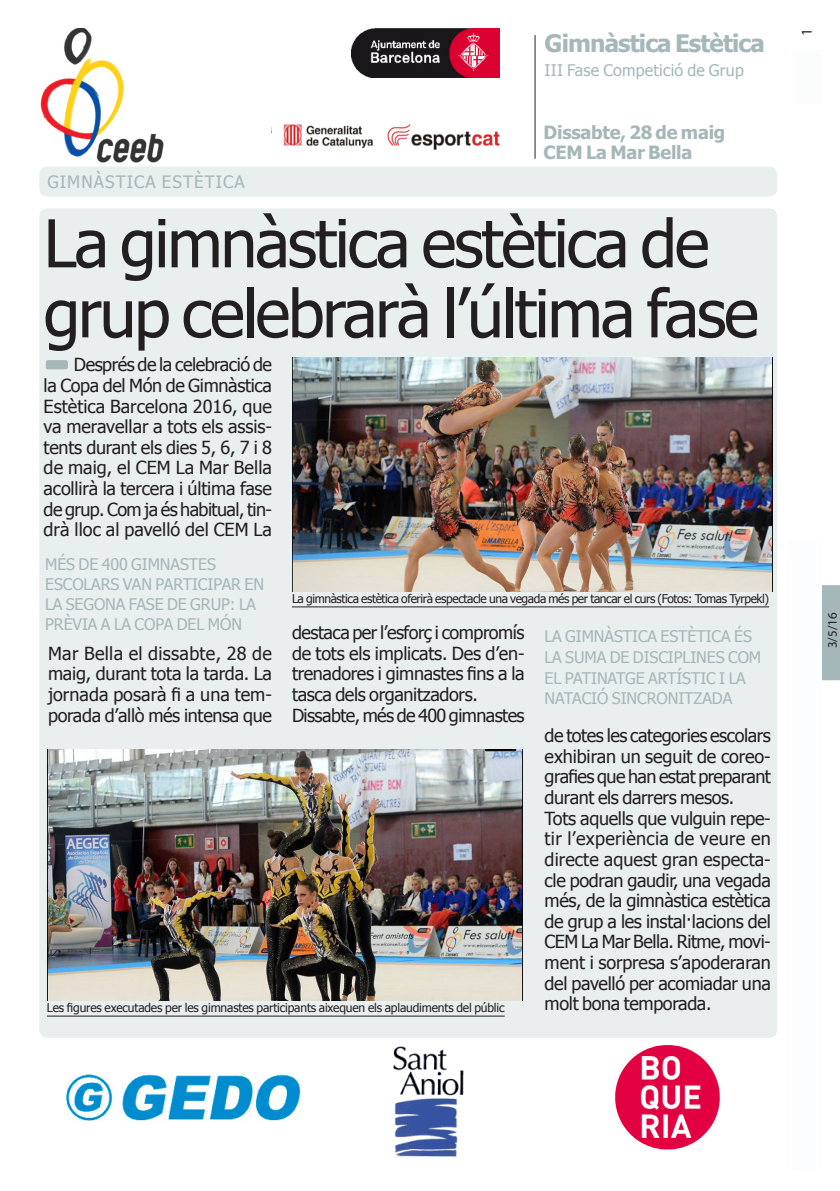
<style>
.page{position:relative;width:840px;height:1191px;background:#fff}
.page>*{position:absolute;margin:0;border:0;box-sizing:border-box;transform-origin:0 0}
.totc_TITULAR-noti-31{font:66px/70px "Tahoma";letter-spacing:-.035em;color:#231f20}
.t1{font:700 24px "Tahoma";letter-spacing:-.035em;color:#a5b7b9}
.t2{font:700 18.2px "Tahoma";letter-spacing:-.015em;color:#a5b7b9}
.totc_TEXT_BASE{font:18px/20.6px "Tahoma";letter-spacing:-.02em;color:#231f20;text-align:justify}
.totc_EPÍGRAF{font:17px "Tahoma";letter-spacing:.065em;color:#a5b7b9}
.totc_EPÍGRAF-2{font:16px/20px "Tahoma";letter-spacing:-.005em;color:#a5b7b9}
.totc_EPÍGRAF-3{font:16px "Tahoma";letter-spacing:.015em;color:#a5b7b9}
.t3{font:15px "Myriad Pro";color:#231f20}
.totc_FRASE_noti-càrr{font:13px "Myriad Pro";color:#231f20}
.totc_PEU_FOTO{font:12px "Tahoma";letter-spacing:-.035em;color:#231f20}
.totc_PEU_FOTO-2{font:12px "Tahoma";letter-spacing:-.015em;color:#231f20}
</style>
<div class="page">
<div style="left:822px;top:585px;width:17px;height:95px;background:#a5b7b9"></div>
<div style="left:39px;top:208px;width:737px;height:829px;background:#e9eeef;border-radius:8px"></div>
<div style="left:39px;top:167px;width:737px;height:30px;background:#e9eeef;border-radius:8px"></div>
<img style="left:292px;top:357px;width:480px;height:234px">
<hr style="left:292px;top:606px;width:476px;height:1px;background:#231f20">
<hr style="left:534px;top:35px;width:1px;height:124px;background:#231f20">
<div style="left:787px;top:540px;width:34px;height:629px;background:#fbfdfe"></div>
<div style="left:793px;top:50px;width:28px;height:54px;background:#fbfdfc"></div>
<img style="left:351px;top:28px;width:148px;height:50px">
<img style="left:66px;top:1073px;width:235px;height:48px">
<img style="left:615px;top:1044px;width:105px;height:106px">
<img style="left:393px;top:1046px;width:71px;height:111px">
<img style="left:283px;top:124px;width:217px;height:26px">
<img style="left:40px;top:28px;width:124px;height:134px">
<img style="left:47px;top:749px;width:475px;height:251px">
<hr style="left:47px;top:1015px;width:457px;height:1px;background:#231f20">
<div style="left:46px;top:360px;width:22px;height:9px;background:#a5b7b9;border-radius:2px"></div>
<p class="t1" style="left:544px;top:27px;width:221px">Gimnàstica Estètica</p>
<p class="totc_EPÍGRAF-3" style="left:544px;top:60px;width:201px">III Fase Competició de Grup</p>
<p class="totc_EPÍGRAF" style="left:47px;top:170px;width:199px">GIMNÀSTICA ESTÈTICA</p>
<p class="t2" style="left:543px;top:119px;width:183px">Dissabte, 28 de maig</p>
<p class="t2" style="left:543px;top:140px;width:150px">CEM La Mar Bella</p>
<p class="totc_TITULAR-noti-31" style="left:44px;top:212px;width:716px">La gimnàstica estètica de grup celebrarà l’última fase</p>
<p class="totc_TEXT_BASE" style="left:44px;top:355px;width:230px;text-indent:30px">Després de la celebració de la Copa del Món de Gimnàstica Estètica Barcelona 2016, que va meravellar a tots els assis&shy;tents durant els dies 5, 6, 7 i 8 de maig, el CEM La Mar Bella acollirà la tercera i última fase de grup. Com ja és habitual, tin&shy;drà lloc al pavelló del CEM La</p>
<p class="totc_EPÍGRAF-2" style="left:45px;top:555px;width:220px">MÉS DE 400 GIMNASTES<br>ESCOLARS VAN PARTICIPAR EN<br>LA SEGONA FASE DE GRUP: LA<br>PRÈVIA A LA COPA DEL MÓN</p>
<p class="totc_TEXT_BASE" style="left:48px;top:644px;width:225px">Mar Bella el dissabte, 28 de maig, durant tota la tarda. La jornada posarà fi a una tem&shy;porada d’allò més intensa que</p>
<p class="totc_PEU_FOTO" style="left:292px;top:590px;width:478px">La gimnàstica estètica oferirà espectacle una vegada més per tancar el curs (Fotos: Tomas Tyrpekl)</p>
<p class="totc_TEXT_BASE" style="left:292px;top:623px;width:234px">destaca per l’esforç i compromís de tots els implicats. Des d’en&shy;trenadores i gimnastes fins a la tasca dels organitzadors.</p>
<p class="totc_TEXT_BASE" style="left:292px;top:706px;width:234px">Dissabte, més de 400 gimnastes</p>
<p class="totc_EPÍGRAF-2" style="left:544px;top:627px;width:218px;line-height:20.6px">LA GIMNÀSTICA ESTÈTICA ÉS<br>LA SUMA DE DISCIPLINES COM<br>EL PATINATGE ARTÍSTIC I LA<br>NATACIÓ SINCRONITZADA</p>
<p class="totc_PEU_FOTO-2" style="left:47px;top:999px;width:459px">Les figures executades per les gimnastes participants aixequen els aplaudiments del públic</p>
<p class="totc_TEXT_BASE" style="left:544px;top:726px;width:227px">de totes les categories escolars exhibiran un seguit de coreo&shy;grafies que han estat preparant durant els darrers mesos.</p>
<p class="totc_TEXT_BASE" style="left:544px;top:809px;width:228px">Tots aquells que vulguin repe&shy;tir l’experiència de veure en directe aquest gran especta&shy;cle podran gaudir, una vegada més, de la gimnàstica estètica de grup a les instal·lacions del CEM La Mar Bella. Ritme, movi&shy;ment i sorpresa s’apoderaran del pavelló per acomiadar una molt bona temporada.</p>
<p class="t3" style="left:797px;top:36px;width:9px;rotate:-90deg">1</p>
<p class="totc_FRASE_noti-càrr" style="left:824px;top:648px;width:38px;rotate:-90deg">3/5/16</p>
</div>
